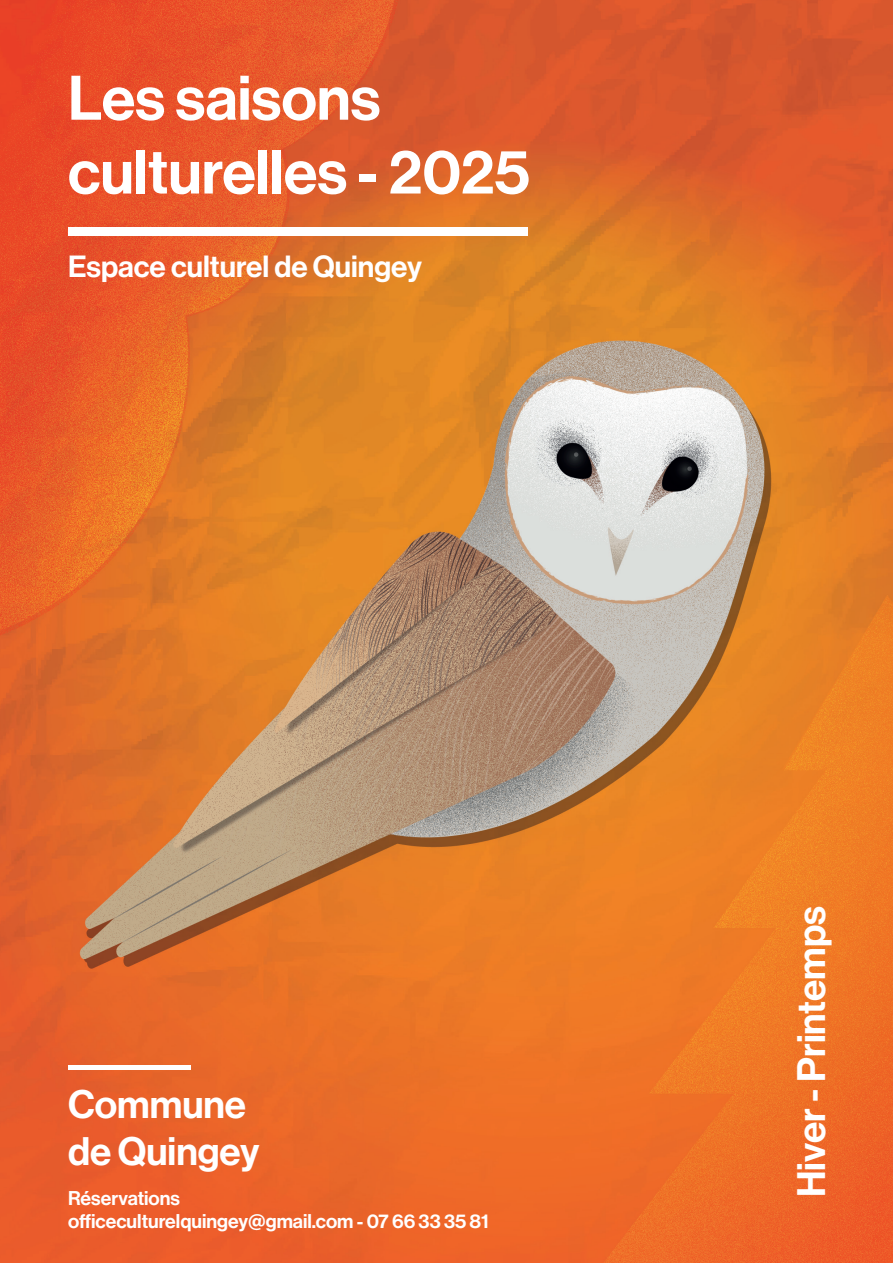
<style>
.page{position:relative;width:893px;height:1263px;background:#fff}
.page>*{position:absolute;margin:0;border:0;box-sizing:border-box;transform-origin:0 0}
.t1{font:61.5px/73.8px "N Haas Grotesk DS Pro 65 Md";color:#fff}
.t2{font:39px/46.8px "N Haas Grotesk DS Pro 65 Md";color:#fff}
.t3{font:30px "N Haas Grotesk DS Pro 65 Md";color:#fff}
.t4{font:19.5px/23.4px "N Haas Grotesk DS Pro 65 Md";color:#fff}
</style>
<div class="page">
<img style="left:0;top:0;width:893px;height:1263px">
<div style="left:68px;top:227px;width:459px;height:9px;background:#fff"></div>
<div style="left:68px;top:1064px;width:122px;height:5px;background:#fff"></div>
<h1 class="t1" style="left:68px;top:62px;width:464px">Les saisons culturelles - 2025</h1>
<h3 class="t3" style="left:68px;top:249px;width:355px">Espace culturel de Quingey</h3>
<h2 class="t2" style="left:68px;top:1081px;width:193px">Commune de Quingey</h2>
<p class="t4" style="left:68px;top:1186px;width:422px">Réservations<br>officeculturelquingey@gmail.com - 07 66 33 35 81</p>
<h2 class="t2" style="left:789px;top:1197px;width:293px;rotate:-90deg">Hiver - Printemps</h2>
</div>
